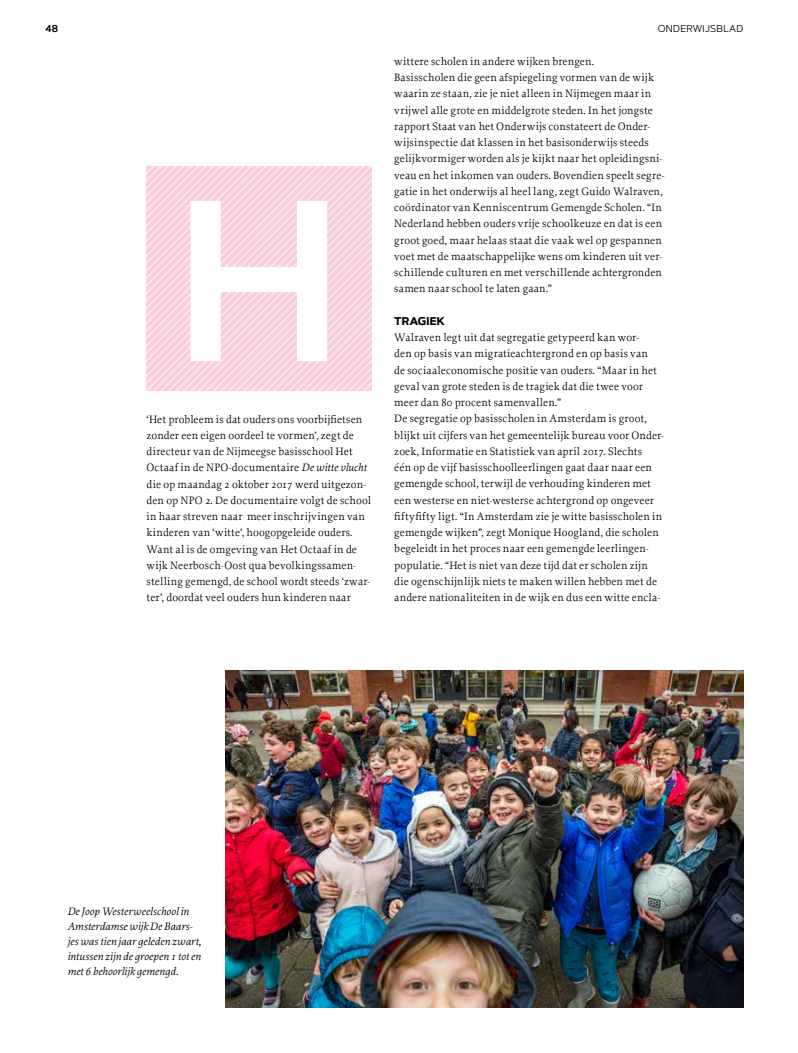
<style>
.page{position:relative;width:798px;height:1053px;background:#fff}
.page>*{position:absolute;margin:0;border:0;box-sizing:border-box;transform-origin:0 0}
.t1{font:600 228.75px "Artegra Sans";color:#fff}
.t2{font:11.25px/16.2px "Proforma";letter-spacing:.01em;color:#000}
.t3{font:italic 11.25px/15px "Proforma";letter-spacing:.005em;color:#000}
.t4{font:700 11.25px "Artegra Sans";letter-spacing:.025em;color:#000}
.t5{font:10px "Artegra Sans";letter-spacing:.02em;color:#000}
.t6{font:600 10px "Artegra Sans";color:#000}
.s1{font-style:italic}
</style>
<div class="page">
<img style="left:225px;top:670px;width:517px;height:337px">
<svg style="left:146px;top:166px;width:225px;height:224px;background:#f9d4df"></svg>
<p class="t6" style="left:45px;top:21px;width:14px">48</p>
<p class="t5" style="left:657px;top:21px;width:87px">ONDERWIJSBLAD</p>
<h1 class="t1" style="left:177px;top:115px;width:165px">H</h1>
<p class="t2" style="left:146px;top:410px;width:226px">‘Het probleem is dat ouders ons voorbijfietsen zonder een eigen oordeel te vormen’, zegt de directeur van de Nijmeegse basisschool Het Octaaf in de NPO-documentaire <span class="s1">De witte vlucht </span>die op maandag 2 oktober 2017 werd uitgezon&shy;den op NPO 2. De documentaire volgt de school in haar streven naar meer inschrijvingen van kinderen van ‘witte’, hoogopgeleide ouders.<br>Want al is de omgeving van Het Octaaf in de wijk Neerbosch-Oost qua bevolkingssamen&shy;stelling gemengd, de school wordt steeds ‘zwar&shy;ter’, doordat veel ouders hun kinderen naar</p>
<p class="t2" style="left:394px;top:53px;width:271px">wittere scholen in andere wijken brengen.<br>Basisscholen die geen afspiegeling vormen van de wijk waarin ze staan, zie je niet alleen in Nijmegen maar in vrijwel alle grote en middelgrote steden. In het jongste rapport Staat van het Onderwijs constateert de Onder&shy;wijsinspectie dat klassen in het basisonderwijs steeds gelijkvormiger worden als je kijkt naar het opleidingsni&shy;veau en het inkomen van ouders. Bovendien speelt segre&shy;gatie in het onderwijs al heel lang, zegt Guido Walraven, coördinator van Kenniscentrum Gemengde Scholen. “In Nederland hebben ouders vrije schoolkeuze en dat is een groot goed, maar helaas staat die vaak wel op gespannen voet met de maatschappelijke wens om kinderen uit ver&shy;schillende culturen en met verschillende achtergronden samen naar school te laten gaan.”</p>
<p class="t4" style="left:394px;top:312px;width:52px">TRAGIEK</p>
<p class="t2" style="left:394px;top:329px;width:271px">Walraven legt uit dat segregatie getypeerd kan wor-<br>den op basis van migratieachtergrond en op basis van<br>de sociaaleconomische positie van ouders. “Maar in het geval van grote steden is de tragiek dat die twee voor meer dan 80 procent samenvallen.”<br>De segregatie op basisscholen in Amsterdam is groot, blijkt uit cijfers van het gemeentelijk bureau voor Onder&shy;zoek, Informatie en Statistiek van april 2017. Slechts<br>één op de vijf basisschoolleerlingen gaat daar naar een gemengde school, terwijl de verhouding kinderen met een westerse en niet-westerse achtergrond op ongeveer fiftyfifty ligt. “In Amsterdam zie je witte basisscholen in gemengde wijken”, zegt Monique Hoogland, die scholen begeleidt in het proces naar een gemengde leerlingen&shy;populatie. “Het is niet van deze tijd dat er scholen zijn die ogenschijnlijk niets te maken willen hebben met de andere nationaliteiten in de wijk en dus een witte encla-</p>
<p class="t3" style="left:67px;top:903px;width:135px">De Joop Westerweelschool in<br>Amsterdamse wijk De Baars&shy;jes was tien jaar geleden zwart, intussen zijn de groepen 1 tot en met 6 behoorlijk gemengd.</p>
</div>
